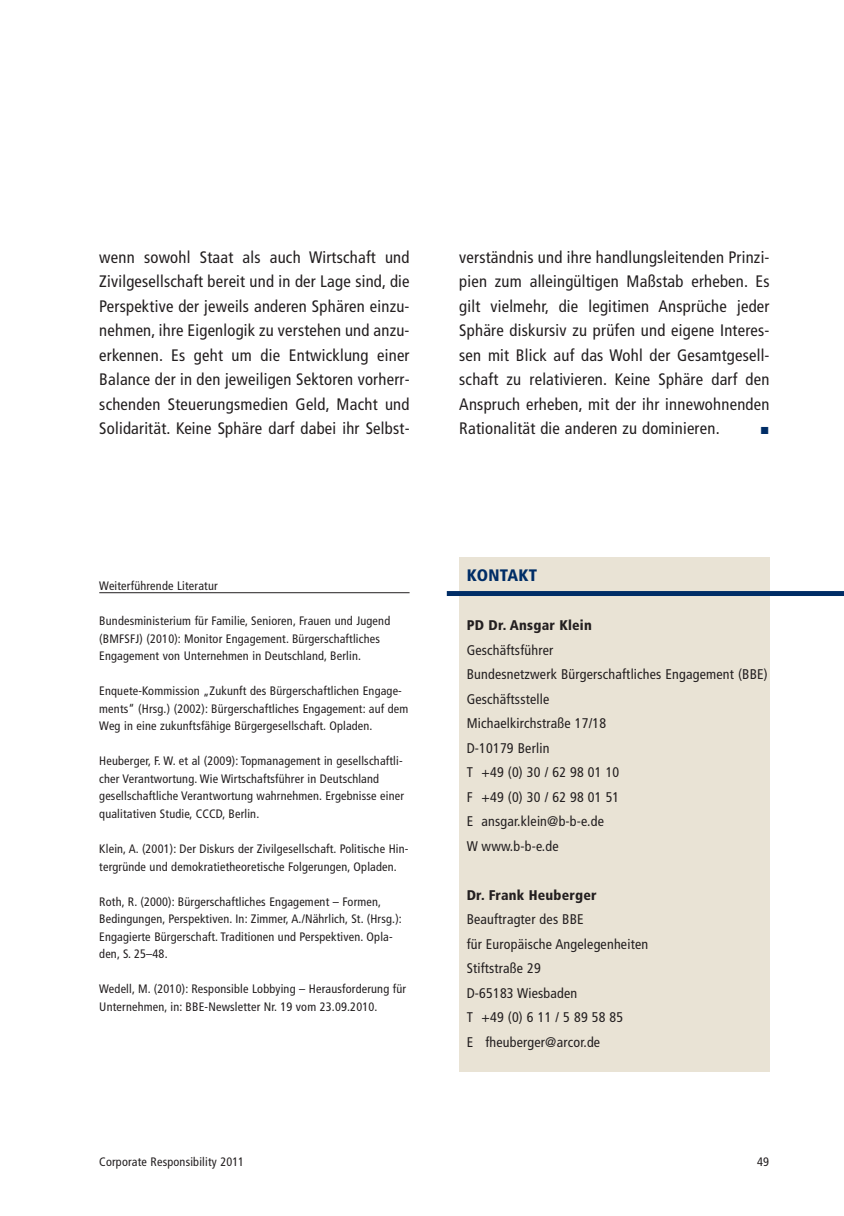
<style>
.page{position:relative;width:844px;height:1216px;background:#fff}
.page>*{position:absolute;margin:0;border:0;box-sizing:border-box;transform-origin:0 0}
.t1{font:condensed 16.62px/24.5px "Frutiger";letter-spacing:.015em;color:#231f20;text-align:justify}
.t2{font:900 condensed 16.62px "Frutiger";letter-spacing:.015em;color:#002d66}
.t3{font:condensed 14px/24.5px "Frutiger";letter-spacing:.015em;color:#231f20}
.t4{font:900 condensed 14px "Frutiger";letter-spacing:.015em;color:#231f20}
.t5{font:condensed 12.25px/17.5px "Frutiger";letter-spacing:.015em;color:#231f20}
</style>
<div class="page">
<div style="left:459px;top:556px;width:310px;height:515px;background:#e9e3d5"></div>
<div style="left:446px;top:591px;width:397px;height:5px;background:#002d66"></div>
<hr style="left:99px;top:592px;width:310px;height:1px;background:#231f20">
<p class="t1" style="left:99px;top:246px;width:312px">wenn sowohl Staat als auch Wirtschaft und Zivilgesellschaft bereit und in der Lage sind, die Perspektive der jeweils anderen Sphären einzu&shy;nehmen, ihre Eigenlogik zu verstehen und anzu&shy;erkennen. Es geht um die Entwicklung einer Balance der in den jeweiligen Sektoren vorherr&shy;schenden Steuerungsmedien Geld, Macht und Solidarität. Keine Sphäre darf dabei ihr Selbst-</p>
<p class="t1" style="left:459px;top:246px;width:312px">verständnis und ihre handlungsleitenden Prinzi&shy;pien zum alleingültigen Maßstab erheben. Es gilt vielmehr, die legitimen Ansprüche jeder Sphäre diskursiv zu prüfen und eigene Interes&shy;sen mit Blick auf das Wohl der Gesamtgesell&shy;schaft zu relativieren. Keine Sphäre darf den Anspruch erheben, mit der ihr innewohnenden Rationalität die anderen zu dominieren.</p>
<p class="t5" style="left:99px;top:578px;width:120px">Weiterführende Literatur</p>
<p class="t5" style="left:99px;top:613px;width:292px">Bundesministerium für Familie, Senioren, Frauen und Jugend (BMFSFJ) (2010): Monitor Engagement. Bürgerschaftliches<br>Engagement von Unternehmen in Deutschland, Berlin.</p>
<p class="t5" style="left:99px;top:683px;width:310px">Enquete-Kommission „Zukunft des Bürgerschaftlichen Engage&shy;ments“ (Hrsg.) (2002): Bürgerschaftliches Engagement: auf dem<br>Weg in eine zukunftsfähige Bürgergesellschaft. Opladen.</p>
<p class="t5" style="left:99px;top:753px;width:306px">Heuberger, F. W. et al (2009): Topmanagement in gesellschaftli&shy;cher Verantwortung. Wie Wirtschaftsführer in Deutschland gesellschaftliche Verantwortung wahrnehmen. Ergebnisse einer qualitativen Studie, CCCD, Berlin.</p>
<p class="t5" style="left:99px;top:841px;width:310px">Klein, A. (2001): Der Diskurs der Zivilgesellschaft. Politische Hin&shy;tergründe und demokratietheoretische Folgerungen, Opladen.</p>
<p class="t5" style="left:99px;top:893px;width:304px">Roth, R. (2000): Bürgerschaftliches Engagement – Formen, Bedingungen, Perspektiven. In: Zimmer, A./Nährlich, St. (Hrsg.):<br>Engagierte Bürgerschaft. Traditionen und Perspektiven. Opla&shy;den, S. 25–48.</p>
<p class="t5" style="left:99px;top:981px;width:308px">Wedell, M. (2010): Responsible Lobbying – Herausforderung für<br>Unternehmen, in: BBE-Newsletter Nr. 19 vom 23.09.2010.</p>
<h1 class="t2" style="left:466px;top:568px;width:72px">KONTAKT</h1>
<p class="t4" style="left:466px;top:619px;width:127px">PD Dr. Ansgar Klein</p>
<p class="t3" style="left:466px;top:638px;width:302px">Geschäftsführer<br>Bundesnetzwerk Bürgerschaftliches Engagement (BBE)<br>Geschäftsstelle<br>Michaelkirchstraße 17/18<br>D-10179 Berlin<br>T +49 (0) 30 / 62 98 01 10<br>F +49 (0) 30 / 62 98 01 51<br>E ansgar.klein@b-b-e.de<br>W www.b-b-e.de</p>
<p class="t4" style="left:466px;top:889px;width:131px">Dr. Frank Heuberger</p>
<p class="t3" style="left:466px;top:908px;width:183px">Beauftragter des BBE<br>für Europäische Angelegenheiten<br>Stiftstraße 29<br>D-65183 Wiesbaden<br>T +49(0)611/5895885<br>E fheuberger@arcor.de</p>
<p class="t5" style="left:99px;top:1153px;width:146px">Corporate Responsibility 2011</p>
<p class="t5" style="left:756px;top:1153px;width:13px">49</p>
</div>
